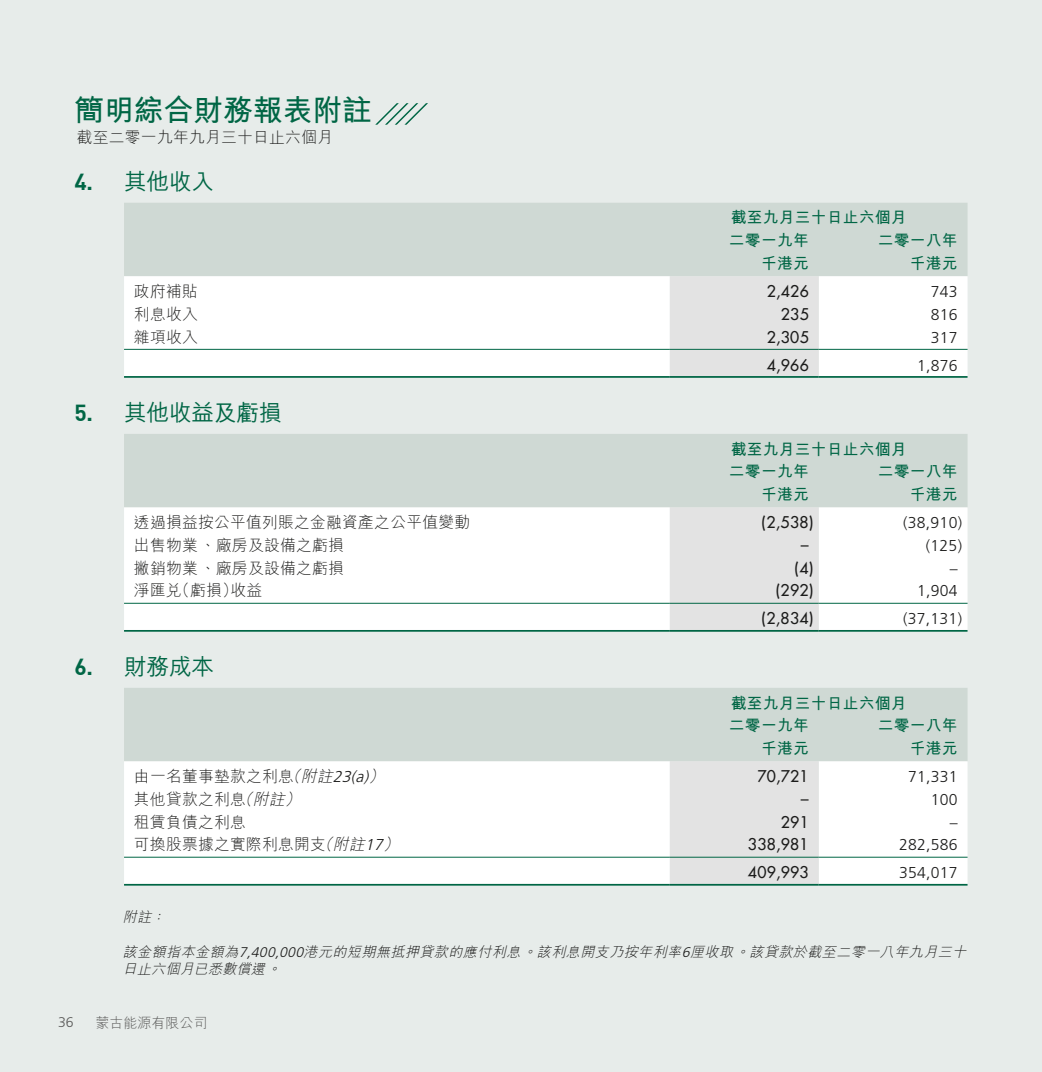
<style>
.page{position:relative;width:1042px;height:1072px;background:#fff}
.page>*{position:absolute;margin:0;border:0;box-sizing:border-box;transform-origin:0 0}
.t1{font:700 29.75px "M Hei HK";color:#006645}
.t2{font:500 22.75px "M Hei HK";letter-spacing:-.01em;color:#006645}
.t3{font:300 15.75px "M Hei HK";letter-spacing:.015em;color:#1c1c1b}
.t4{font:700 15.75px/22.8px "M Hei HK";letter-spacing:.015em;color:#006645}
.t5{font:500 15.75px "Futura Std";letter-spacing:.015em;color:#1c1c1b}
.t6{font:300 15.75px "Frutiger LT Std";letter-spacing:.015em;color:#1c1c1b}
.t7{font:italic 300 14px/17.5px "M Hei HK";color:#1c1c1b}
.t8{font:300 14px "M Hei HK";color:#575756}
.t9{font:300 14px "Frutiger LT Std";color:#575756}
.s1{font-family:"DIN";font-weight:700}
.s2{font-style:italic}
.s3{font-family:"Frutiger LT Std";font-style:italic}
.s4{font-family:"Frutiger LT Std"}
</style>
<div class="page">
<div style="left:0;top:0;width:1042px;height:1071px;background:#e7ecea"></div>
<svg style="left:375px;top:103px;width:53px;height:22px"></svg>
<div style="left:124px;top:203px;width:843px;height:73px;background:#cfd9d4"></div>
<div style="left:124px;top:276px;width:843px;height:100px;background:#fff"></div>
<div style="left:670px;top:276px;width:149px;height:100px;background:#e3e3e3"></div>
<hr style="left:124px;top:349px;width:546px;height:1px;background:#006645">
<hr style="left:670px;top:349px;width:149px;height:1px;background:#006645">
<hr style="left:819px;top:349px;width:148px;height:1px;background:#006645">
<hr style="left:124px;top:376px;width:546px;height:2px;background:#006645">
<hr style="left:670px;top:376px;width:149px;height:2px;background:#006645">
<hr style="left:819px;top:376px;width:148px;height:2px;background:#006645">
<div style="left:124px;top:434px;width:843px;height:73px;background:#cfd9d4"></div>
<div style="left:124px;top:508px;width:843px;height:122px;background:#fff"></div>
<div style="left:670px;top:508px;width:149px;height:122px;background:#e3e3e3"></div>
<hr style="left:124px;top:603px;width:546px;height:1px;background:#006645">
<hr style="left:670px;top:603px;width:149px;height:1px;background:#006645">
<hr style="left:819px;top:603px;width:148px;height:1px;background:#006645">
<hr style="left:124px;top:630px;width:546px;height:1px;background:#006645">
<hr style="left:670px;top:630px;width:149px;height:1px;background:#006645">
<hr style="left:819px;top:630px;width:148px;height:1px;background:#006645">
<div style="left:124px;top:688px;width:843px;height:73px;background:#cfd9d4"></div>
<div style="left:124px;top:761px;width:843px;height:122px;background:#fff"></div>
<div style="left:670px;top:761px;width:149px;height:122px;background:#e3e3e3"></div>
<hr style="left:124px;top:856px;width:546px;height:1px;background:#006645">
<hr style="left:670px;top:856px;width:149px;height:1px;background:#006645">
<hr style="left:819px;top:856px;width:148px;height:1px;background:#006645">
<hr style="left:124px;top:883px;width:546px;height:2px;background:#006645">
<hr style="left:670px;top:883px;width:149px;height:2px;background:#006645">
<hr style="left:819px;top:883px;width:148px;height:2px;background:#006645">
<h1 class="t1" style="left:74px;top:88px;width:299px">簡明綜合財務報表附註</h1>
<p class="t3" style="left:77px;top:126px;width:258px">截至二零一九年九月三十日止六個月</p>
<h2 class="t2" style="left:74px;top:165px;width:141px"><span class="s1">4.</span> 其他收入</h2>
<p class="t4" style="left:729px;top:205px;width:179px">截至九月三十日止六個月二零一九年</p>
<p class="t4" style="left:878px;top:228px;width:81px">二零一八年</p>
<p class="t4" style="left:761px;top:251px;width:49px">千港元</p>
<p class="t4" style="left:910px;top:251px;width:49px">千港元</p>
<p class="t3" style="left:134px;top:280px;width:65px">政府補貼</p>
<p class="t5" style="left:767px;top:281px;width:44px">2,426</p>
<p class="t6" style="left:931px;top:283px;width:28px">743</p>
<p class="t3" style="left:134px;top:303px;width:65px">利息收入</p>
<p class="t5" style="left:781px;top:304px;width:29px">235</p>
<p class="t6" style="left:931px;top:305px;width:28px">816</p>
<p class="t3" style="left:134px;top:326px;width:65px">雜項收入</p>
<p class="t5" style="left:767px;top:327px;width:44px">2,305</p>
<p class="t6" style="left:931px;top:328px;width:28px">317</p>
<p class="t5" style="left:767px;top:355px;width:44px">4,966</p>
<p class="t6" style="left:917px;top:356px;width:42px">1,876</p>
<h2 class="t2" style="left:74px;top:396px;width:209px"><span class="s1">5.</span> 其他收益及虧損</h2>
<p class="t4" style="left:729px;top:436px;width:179px">截至九月三十日止六個月二零一九年</p>
<p class="t4" style="left:878px;top:459px;width:81px">二零一八年</p>
<p class="t4" style="left:761px;top:482px;width:49px">千港元</p>
<p class="t4" style="left:910px;top:482px;width:49px">千港元</p>
<p class="t3" style="left:134px;top:511px;width:338px">透過損益按公平值列賬之金融資產之公平值變動</p>
<p class="t5" style="left:761px;top:512px;width:53px">(2,538)</p>
<p class="t6" style="left:903px;top:514px;width:60px">(38,910)</p>
<p class="t3" style="left:134px;top:534px;width:211px">出售物業、廠房及設備之虧損</p>
<p class="t5" style="left:801px;top:535px;width:9px">–</p>
<p class="t6" style="left:926px;top:536px;width:38px">(125)</p>
<p class="t3" style="left:134px;top:557px;width:211px">撇銷物業、廠房及設備之虧損</p>
<p class="t5" style="left:794px;top:558px;width:20px">(4)</p>
<p class="t6" style="left:950px;top:559px;width:9px">–</p>
<p class="t3" style="left:134px;top:579px;width:130px">淨匯兌（虧損）收益</p>
<p class="t5" style="left:776px;top:580px;width:39px">(292)</p>
<p class="t6" style="left:917px;top:582px;width:42px">1,904</p>
<p class="t5" style="left:761px;top:609px;width:53px">(2,834)</p>
<p class="t6" style="left:903px;top:610px;width:60px">(37,131)</p>
<h2 class="t2" style="left:74px;top:650px;width:141px"><span class="s1">6.</span> 財務成本</h2>
<p class="t4" style="left:729px;top:690px;width:179px">截至九月三十日止六個月二零一九年</p>
<p class="t4" style="left:878px;top:713px;width:81px">二零一八年</p>
<p class="t4" style="left:761px;top:735px;width:49px">千港元</p>
<p class="t4" style="left:910px;top:735px;width:49px">千港元</p>
<p class="t9" style="left:58px;top:1014px;width:17px">36</p>
<p class="t3" style="left:134px;top:765px;width:256px">由一名董事墊款之利息<span class="s2">（附註</span><span class="s3">23(a)</span><span class="s2">）</span></p>
<p class="t5" style="left:757px;top:766px;width:53px">70,721</p>
<p class="t6" style="left:908px;top:767px;width:51px">71,331</p>
<p class="t3" style="left:134px;top:788px;width:173px">其他貸款之利息<span class="s2">（附註）</span></p>
<p class="t5" style="left:801px;top:789px;width:9px">–</p>
<p class="t6" style="left:931px;top:790px;width:28px">100</p>
<p class="t3" style="left:134px;top:810px;width:113px">租賃負債之利息</p>
<p class="t5" style="left:781px;top:812px;width:29px">291</p>
<p class="t6" style="left:950px;top:813px;width:9px">–</p>
<p class="t3" style="left:134px;top:833px;width:271px">可換股票據之實際利息開支<span class="s2">（附註</span><span class="s3">17</span><span class="s2">）</span></p>
<p class="t5" style="left:748px;top:834px;width:62px">338,981</p>
<p class="t6" style="left:899px;top:836px;width:60px">282,586</p>
<p class="t5" style="left:748px;top:862px;width:62px">409,993</p>
<p class="t6" style="left:899px;top:864px;width:60px">354,017</p>
<p class="t7" style="left:123px;top:907px;width:48px">附註：</p>
<p class="t7" style="left:123px;top:942px;width:849px">該金額指本金額為<span class="s4">7,400,000</span>港元的短期無抵押貸款的應付利息。該利息開支乃按年利率<span class="s4">6</span>厘收取。該貸款於截至二零一八年九月三十日止六個月已悉數償還。</p>
<p class="t8" style="left:95px;top:1012px;width:113px">蒙古能源有限公司</p>
</div>
